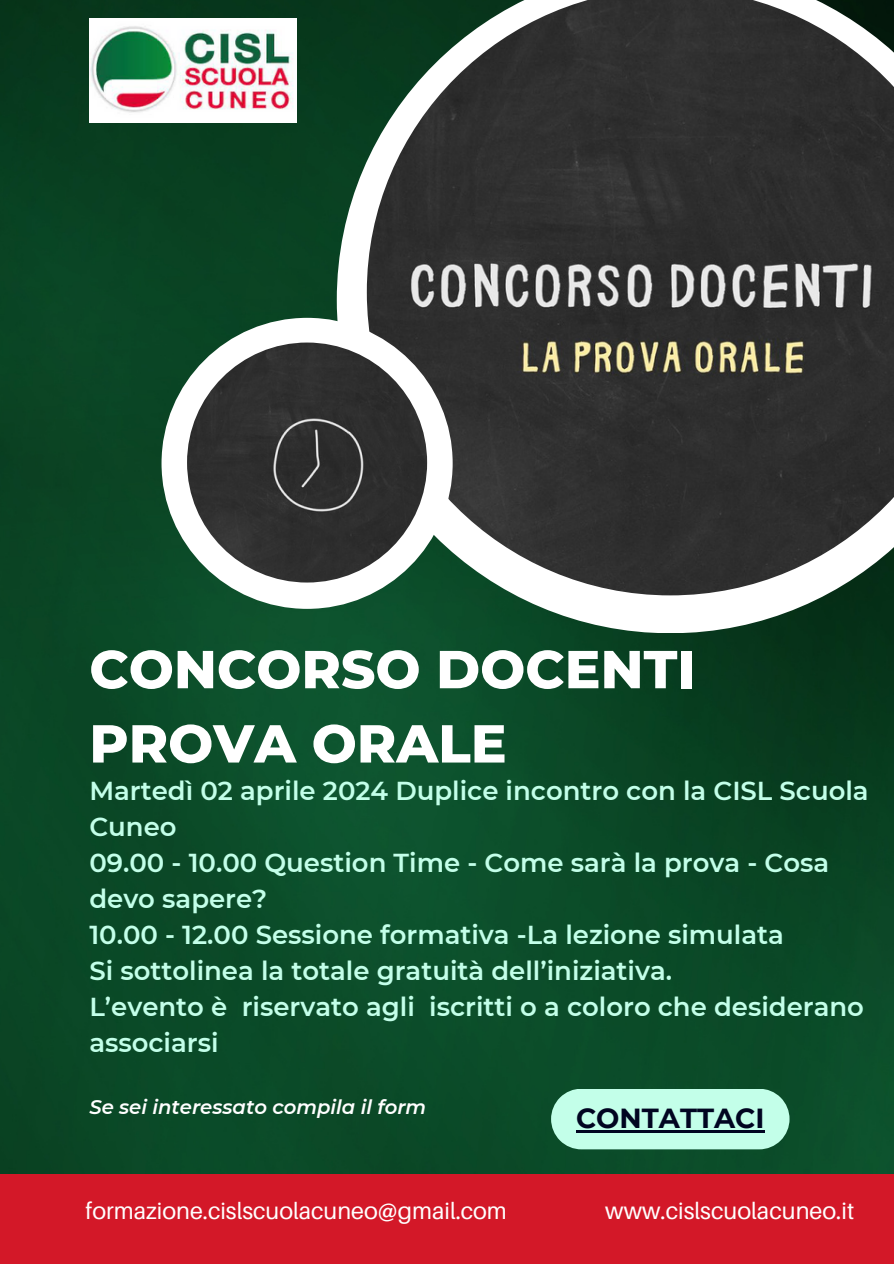
<style>
.page{position:relative;width:894px;height:1264px;background:#fff}
.page>*{position:absolute;margin:0;border:0;box-sizing:border-box;transform-origin:0 0}
.t1{font:800 53.4px/74.2px "Montserrat";color:#fff}
.t2{font:700 27.6px "Montserrat";color:#010521}
.t3{font:600 25.95px/36px "Montserrat";color:#c3ffe9}
.t4{font:23.4px "Aileron";color:#fff}
.t5{font:italic 600 19.65px "Montserrat";color:#fff}
</style>
<div class="page">
<img style="left:0;top:0;width:893px;height:1174px">
<svg style="left:337px;top:0;width:556px;height:633px"></svg>
<img style="left:367px;top:0;width:526px;height:595px">
<div style="left:161px;top:318px;width:291px;height:291px;background:#fff;border-radius:50%"></div>
<div style="left:187px;top:342px;width:240px;height:240px;background:#2e2e2e;border-radius:50%"></div>
<svg style="left:551px;top:1088px;width:238px;height:61px;background:#b3efd9"></svg>
<img style="left:89px;top:19px;width:207px;height:103px">
<div style="left:0;top:1174px;width:893px;height:89px;background:#d31828"></div>
<hr style="left:576px;top:1130px;width:188px;height:2px;background:#010521">
<h1 class="t1" style="left:89px;top:632px;width:607px">CONCORSO DOCENTI<br>PROVA ORALE</h1>
<h3 class="t3" style="left:89px;top:772px;width:780px">Martedì 02 aprile 2024 Duplice incontro con la CISL Scuola Cuneo<br>09.00 - 10.00 Question Time - Come sarà la prova - Cosa devo sapere?<br>10.00 - 12.00 Sessione formativa -La lezione simulata<br>Si sottolinea la totale gratuità dell’iniziativa.<br>L’evento è riservato agli iscritti o a coloro che desiderano associarsi</h3>
<h2 class="t5" style="left:89px;top:1095px;width:338px">Se sei interessato compila il form</h2>
<p class="t2" style="left:576px;top:1101px;width:190px">CONTATTACI</p>
<h4 class="t4" style="left:86px;top:1196px;width:422px">formazione.cislscuolacuneo@gmail.com</h4>
<h4 class="t4" style="left:605px;top:1196px;width:250px">www.cislscuolacuneo.it</h4>
</div>
